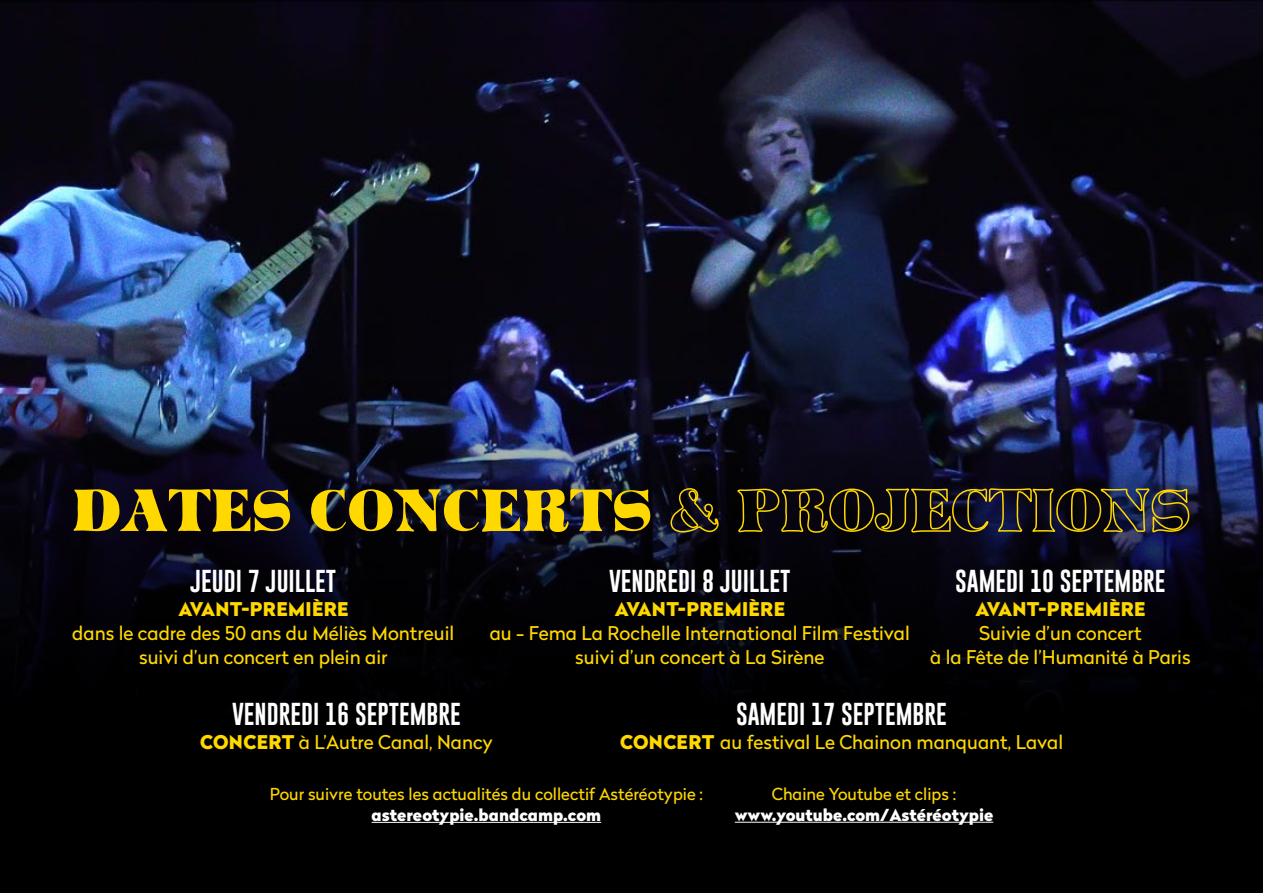
<style>
.page{position:relative;width:1263px;height:893px;background:#000}
.page>*{position:absolute;margin:0;border:0;box-sizing:border-box;transform-origin:0 0}
.t1{font:57.6px "Sarajevo";letter-spacing:.01em;color:#ffd800}
.t2{font:23.1px "Gobold Lowplus";color:#fff}
.t3{font:18.9px/24px "Radikal";color:#ffd800;text-align:center}
.t4{font:900 18.9px "Radikal";letter-spacing:.02em;color:#ffd800}
.t5{font:16.5px "Radikal";color:#ffd800}
.t6{font:900 16.5px "Radikal";color:#fff}
.s1{font-weight:900}
</style>
<div class="page">
<img style="left:0;top:0;width:1263px;height:687px">
<hr style="left:372px;top:822px;width:229px;height:1px;background:#fff">
<hr style="left:735px;top:822px;width:258px;height:1px;background:#fff">
<h1 class="t1" style="left:72px;top:475px;width:1120px">DATES CONCERTS &amp; PROJECTIONS</h1>
<p class="t2" style="left:190px;top:566px;width:147px">JEUDI 7 JUILLET</p>
<p class="t4" style="left:178px;top:595px;width:172px">AVANT-PREMIÈRE</p>
<p class="t3" style="left:72px;top:620px;width:383px">dans le cadre des 50 ans du Méliès Montreuil suivi d’un concert en plein air</p>
<p class="t2" style="left:609px;top:566px;width:183px">VENDREDI 8 JUILLET</p>
<p class="t4" style="left:615px;top:595px;width:172px">AVANT-PREMIÈRE</p>
<p class="t3" style="left:490px;top:620px;width:422px">au - Fema La Rochelle International Film Festival suivi d’un concert à La Sirène</p>
<p class="t2" style="left:955px;top:566px;width:212px">SAMEDI 10 SEPTEMBRE</p>
<p class="t4" style="left:975px;top:595px;width:172px">AVANT-PREMIÈRE</p>
<p class="t3" style="left:930px;top:620px;width:262px">Suivie d’un concert<br>à la Fête de l’Humanité à Paris</p>
<p class="t2" style="left:232px;top:699px;width:230px">VENDREDI 16 SEPTEMBRE</p>
<p class="t3" style="left:200px;top:729px;width:294px"><span class="s1">CONCERT</span> à L’Autre Canal, Nancy</p>
<p class="t2" style="left:736px;top:699px;width:212px">SAMEDI 17 SEPTEMBRE</p>
<p class="t3" style="left:620px;top:729px;width:444px"><span class="s1">CONCERT</span> au festival Le Chainon manquant, Laval</p>
<p class="t5" style="left:270px;top:782px;width:435px">Pour suivre toutes les actualités du collectif Astéréotypie :</p>
<p class="t6" style="left:372px;top:802px;width:231px">astereotypie.bandcamp.com</p>
<p class="t5" style="left:772px;top:782px;width:186px">Chaine Youtube et clips :</p>
<p class="t6" style="left:735px;top:802px;width:260px">www.youtube.com/Astéréotypie</p>
</div>
